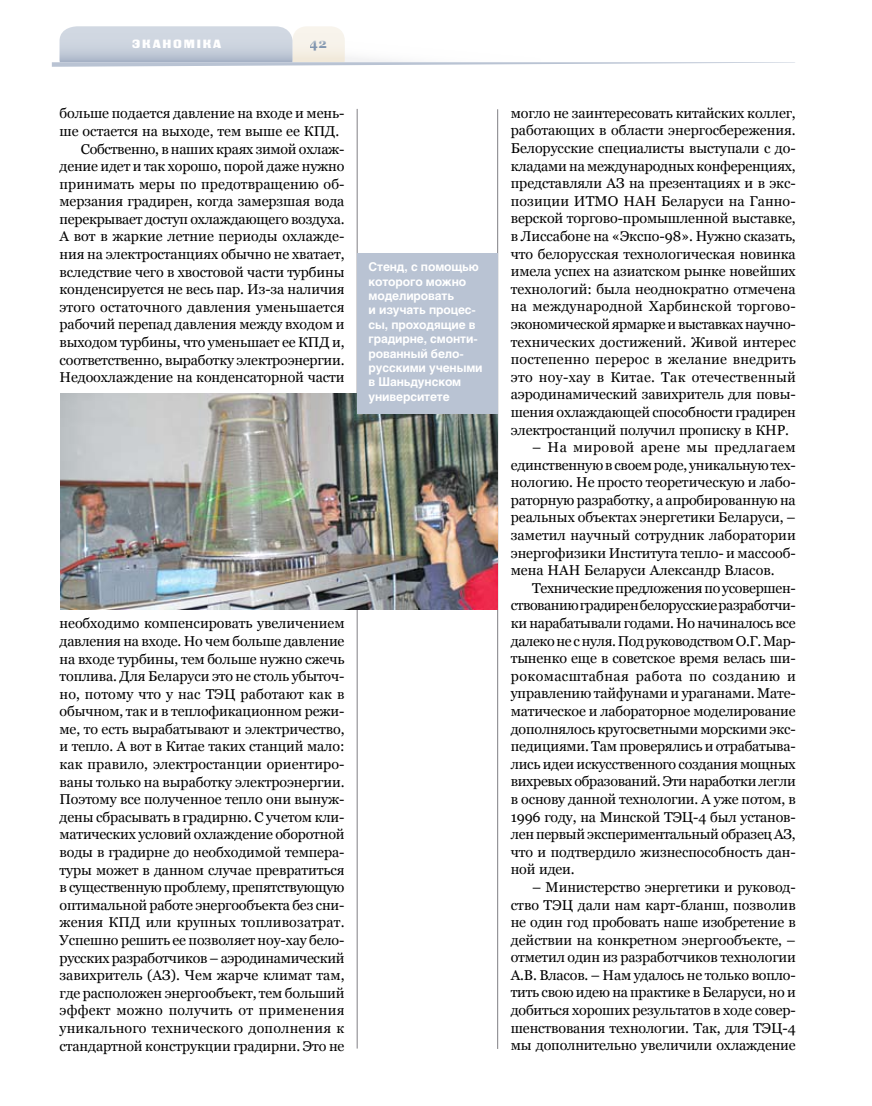
<style>
.page{position:relative;width:872px;height:1106px;background:#fff}
.page>*{position:absolute;margin:0;border:0;box-sizing:border-box;transform-origin:0 0}
.t1{font:14.25px/17.5px "Georgia";letter-spacing:-.005em;color:#000;text-align:justify}
.t2{font:700 13.5px "Georgia";color:#8095af}
.t3{font:700 12px/14.4px "Helios";letter-spacing:-.01em;color:#fff}
.t4{font:12px "Black Grotesk C";letter-spacing:.15em;color:#fff}
</style>
<div class="page">
<hr style="left:357px;top:109px;width:1px;height:939px;background:#818084">
<hr style="left:497px;top:109px;width:1px;height:939px;background:#818084">
<svg style="left:52px;top:26px;width:743px;height:41px"></svg>
<img style="left:61px;top:394px;width:436px;height:215px">
<div style="left:357px;top:253px;width:140px;height:161px;background:#b9c3d3"></div>
<p class="t4" style="left:132px;top:36px;width:90px">эканоміка</p>
<p class="t2" style="left:310px;top:35px;width:19px">42</p>
<p class="t1" style="left:60px;top:105px;width:286px">больше подается давление на входе и мень-</p>
<p class="t1" style="left:60px;top:122px;width:281px">ше остается на выходе, тем выше ее КПД.</p>
<p class="t1" style="left:81px;top:140px;width:265px">Собственно, в наших краях зимой охлаж-</p>
<p class="t1" style="left:60px;top:157px;width:286px">дение идет и так хорошо, порой даже нужно</p>
<p class="t1" style="left:60px;top:175px;width:286px">принимать меры по предотвращению об-</p>
<p class="t1" style="left:60px;top:192px;width:286px">мерзания градирен, когда замерзшая вода</p>
<p class="t1" style="left:60px;top:210px;width:286px">перекрывает доступ охлаждающего воздуха.</p>
<p class="t1" style="left:60px;top:228px;width:286px">А вот в жаркие летние периоды охлажде-</p>
<p class="t1" style="left:60px;top:245px;width:286px">ния на электростанциях обычно не хватает,</p>
<p class="t1" style="left:60px;top:263px;width:286px">вследствие чего в хвостовой части турбины</p>
<p class="t1" style="left:60px;top:280px;width:286px">конденсируется не весь пар. Из-за наличия</p>
<p class="t1" style="left:60px;top:298px;width:286px">этого остаточного давления уменьшается</p>
<p class="t1" style="left:60px;top:316px;width:286px">рабочий перепад давления между входом и</p>
<p class="t1" style="left:60px;top:333px;width:286px">выходом турбины, что уменьшает ее КПД и,</p>
<p class="t1" style="left:60px;top:351px;width:286px">соответственно, выработку электроэнергии.</p>
<p class="t1" style="left:60px;top:368px;width:286px">Недоохлаждение на конденсаторной части</p>
<p class="t3" style="left:368px;top:260px;width:115px">Стенд, с помощью которого можно моделировать<br>и изучать процес&shy;сы, проходящие в градирне, смонти&shy;рованный бело&shy;русскими учеными в Шаньдунском университете</p>
<p class="t1" style="left:60px;top:614px;width:286px">необходимо компенсировать увеличением давления на входе. Но чем больше давление на входе турбины, тем больше нужно сжечь топлива. Для Беларуси это не столь убыточ&shy;но, потому что у нас ТЭЦ работают как в обычном, так и в теплофикационном режи&shy;ме, то есть вырабатывают и электричество, и тепло. А вот в Китае таких станций мало: как правило, электростанции ориентиро&shy;ваны только на выработку электроэнергии.<br>Поэтому все полученное тепло они вынуж&shy;дены сбрасывать в градирню. С учетом кли&shy;матических условий охлаждение оборотной воды в градирне до необходимой темпера&shy;туры может в данном случае превратиться в существенную проблему, препятствующую оптимальной работе энергообъекта без сни&shy;жения КПД или крупных топливозатрат.<br>Успешно решить ее позволяет ноу-хау бело&shy;русских разработчиков – аэродинамический завихритель (АЗ). Чем жарче климат там, где расположен энергообъект, тем больший эффект можно получить от применения уникального технического дополнения к стандартной конструкции градирни. Это не</p>
<p class="t1" style="left:511px;top:104px;width:286px">могло не заинтересовать китайских коллег, работающих в области энергосбережения.<br>Белорусские специалисты выступали с до&shy;кладами на международных конференциях, представляли АЗ на презентациях и в экс&shy;позиции ИТМО НАН Беларуси на Ганно&shy;верской торгово-промышленной выставке, в Лиссабоне на «Экспо-98». Нужно сказать, что белорусская технологическая новинка имела успех на азиатском рынке новейших технологий: была неоднократно отмечена на международной Харбинской торгово&shy;экономической ярмарке и выставках научно&shy;технических достижений. Живой интерес постепенно перерос в желание внедрить это ноу-хау в Китае. Так отечественный аэродинамический завихритель для повы&shy;шения охлаждающей способности градирен электростанций получил прописку в КНР.</p>
<p class="t1" style="left:511px;top:438px;width:286px;text-indent:21px">– На мировой арене мы предлагаем единственную в своем роде, уникальную тех&shy;нологию. Не просто теоретическую и лабо&shy;раторную разработку, а апробированную на реальных объектах энергетики Беларуси, – заметил научный сотрудник лаборатории энергофизики Института тепло- и массооб&shy;мена НАН Беларуси Александр Власов.</p>
<p class="t1" style="left:511px;top:579px;width:286px;text-indent:21px">Технические предложения по усовершен&shy;ствованию градирен белорусские разработчи&shy;ки нарабатывали годами. Но начиналось все далеко не с нуля. Под руководством О.Г. Мар&shy;тыненко еще в советское время велась ши&shy;рокомасштабная работа по созданию и управлению тайфунами и ураганами. Мате&shy;матическое и лабораторное моделирование дополнялось кругосветными морскими экс&shy;педициями. Там проверялись и отрабатыва&shy;лись идеи искусственного создания мощных вихревых образований. Эти наработки легли в основу данной технологии. А уже потом, в 1996 году, на Минской ТЭЦ-4 был установ&shy;лен первый экспериментальный образец АЗ, что и подтвердило жизнеспособность дан&shy;ной идеи.</p>
<p class="t1" style="left:511px;top:878px;width:286px;text-indent:21px">– Министерство энергетики и руковод&shy;ство ТЭЦ дали нам карт-бланш, позволив не один год пробовать наше изобретение в действии на конкретном энергообъекте, – отметил один из разработчиков технологии А.В. Власов. – Нам удалось не только вопло&shy;тить свою идею на практике в Беларуси, но и добиться хороших результатов в ходе совер&shy;шенствования технологии. Так, для ТЭЦ-4 мы дополнительно увеличили охлаждение</p>
</div>
